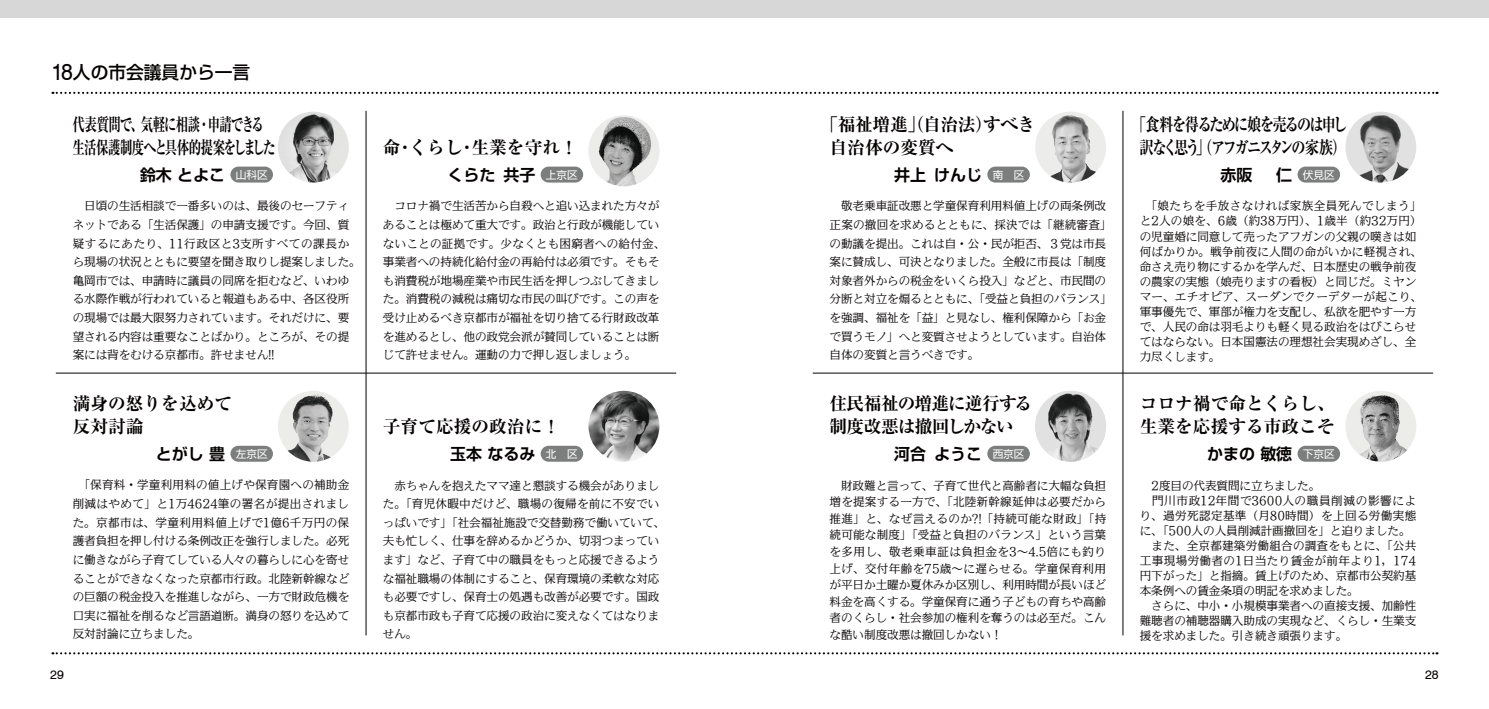
<style>
.page{position:relative;width:1489px;height:709px;background:#fff}
.page>*{position:absolute;margin:0;border:0;box-sizing:border-box;transform-origin:0 0}
.t1{font:23.38px "Swiss 721 BT";color:#050101;scale:.92 1}
.t2{font:700 expanded 17.75px/23px "Ryumin Pro";color:#050101}
.t3{font:700 expanded 17.75px/23px "Ryumin Pro";letter-spacing:-.03em;color:#050101}
.t4{font:700 expanded 17.75px/23px "Ryumin Pro";letter-spacing:-.06em;color:#050101;scale:.7 1}
.t5{font:700 expanded 17.75px/23px "Ryumin Pro";letter-spacing:-.125em;color:#050101;text-align:right;scale:.8 1}
.t6{font:500 17.75px "Shin Go Pro";color:#050101}
.t7{font:700 expanded 17.75px "Ryumin Pro";letter-spacing:-.03em;color:#050101;scale:.8 1}
.t8{font:700 16px "Shin Go Pro De";color:#050101}
.t9{font:12.38px "Swiss 721 BT";color:#050101}
.t10{font:100 11.5px/18.6px "Iwa UD Min Pro";color:#050101}
.t11{font:10.62px "Shin Go Pro";color:#fff}
</style>
<div class="page">
<div style="left:0;top:0;width:1488px;height:18px;background:#d7d7d8"></div>
<svg style="left:52px;top:92px;width:1385px;height:2px"></svg>
<hr style="left:1122px;top:111px;width:1px;height:524px;background:#050101">
<hr style="left:812px;top:373px;width:620px;height:1px;background:#050101">
<hr style="left:366px;top:111px;width:1px;height:524px;background:#050101">
<hr style="left:56px;top:373px;width:620px;height:1px;background:#050101">
<div style="left:230px;top:167px;width:43px;height:15px;background:#7c7d7d;border-radius:8px"></div>
<div style="left:1297px;top:167px;width:42px;height:15px;background:#7c7d7d;border-radius:8px"></div>
<div style="left:1297px;top:446px;width:42px;height:16px;background:#7c7d7d;border-radius:8px"></div>
<div style="left:987px;top:167px;width:42px;height:15px;background:#7c7d7d;border-radius:8px"></div>
<div style="left:987px;top:446px;width:42px;height:16px;background:#7c7d7d;border-radius:8px"></div>
<div style="left:540px;top:167px;width:43px;height:15px;background:#7c7d7d;border-radius:8px"></div>
<div style="left:540px;top:446px;width:43px;height:16px;background:#7c7d7d;border-radius:8px"></div>
<svg style="left:52px;top:652px;width:1385px;height:2px"></svg>
<div style="left:230px;top:446px;width:43px;height:16px;background:#7c7d7d;border-radius:8px"></div>
<img style="left:1345px;top:112px;width:71px;height:70px;border-radius:35px">
<div style="left:1035px;top:112px;width:71px;height:70px;background:#ececeb;border-radius:50%"></div>
<img style="left:1050px;top:115px;width:46px;height:67px">
<svg style="left:1345px;top:391px;width:71px;height:71px;background:#b9b9b8"></svg>
<svg style="left:1371px;top:394px;width:11px;height:3px"></svg>
<img style="left:1035px;top:391px;width:71px;height:71px;border-radius:35px">
<img style="left:588px;top:115px;width:71px;height:71px;border-radius:35px">
<img style="left:278px;top:112px;width:71px;height:70px;border-radius:35px">
<img style="left:588px;top:391px;width:71px;height:71px;border-radius:35px">
<svg style="left:278px;top:391px;width:71px;height:71px;background:#bdbdbc"></svg>
<img style="left:300px;top:393px;width:18px;height:7px">
<h2 class="t6" style="left:73px;top:57px;width:179px">人の市会議員から一言</h2>
<h1 class="t1" style="left:51px;top:57px;width:25px">18</h1>
<h2 class="t4" style="left:72px;top:111px;width:291px">代表質問で、気軽に相談・申請できる生活保護制度へと具体的提案をしました</h2>
<h2 class="t3" style="left:383px;top:134px;width:19px">命</h2>
<h2 class="t3" style="left:409px;top:134px;width:55px">くらし</h2>
<h2 class="t3" style="left:471px;top:134px;width:108px">生業を守れ!</h2>
<h2 class="t3" style="left:396px;top:134px;width:19px">・</h2>
<h2 class="t3" style="left:458px;top:134px;width:19px">・</h2>
<h2 class="t3" style="left:820px;top:111px;width:216px">「福祉増進」（自治法すべき</h2>
<h2 class="t3" style="left:975px;top:111px;width:19px">）</h2>
<h2 class="t2" style="left:829px;top:134px;width:126px">自治体の変質へ</h2>
<h2 class="t5" style="left:1132px;top:111px;width:270px">「食料を得るために娘を売るのは申し」（アフガニスタンの家族(</h2>
<h2 class="t7" style="left:1139px;top:133px;width:77px">訳なく思う</h2>
<h3 class="t8" style="left:140px;top:161px;width:87px">鈴木とよこ</h3>
<p class="t11" style="left:236px;top:166px;width:33px">山科区</p>
<h3 class="t8" style="left:447px;top:161px;width:49px">くらた</h3>
<h3 class="t8" style="left:503px;top:161px;width:33px">共子</h3>
<p class="t11" style="left:546px;top:166px;width:33px">上京区</p>
<h3 class="t8" style="left:894px;top:161px;width:33px">井上</h3>
<h3 class="t8" style="left:934px;top:161px;width:49px">けんじ</h3>
<p class="t11" style="left:992px;top:166px;width:33px">南　区</p>
<h3 class="t8" style="left:1220px;top:161px;width:49px">赤阪　</h3>
<h3 class="t8" style="left:1276px;top:161px;width:17px">仁</h3>
<p class="t11" style="left:1302px;top:166px;width:33px">伏見区</p>
<p class="t10" style="left:73px;top:197px;width:289px">　日頃の生活相談で一番多いのは、最後のセーフティネットである「生活保護」の申請支援です。今回、質疑するにあたり、11行政区と3支所すべての課長から現場の状況とともに要望を聞き取りし提案しました。亀岡市では、申請時に議員の同席を拒むなど、いわゆる水際作戦が行われていると報道もある中、各区役所の現場では最大限努力されています。それだけに、要望される内容は重要なことばかり。ところが、その提案には背をむける京都市。許せません !!</p>
<p class="t10" style="left:383px;top:197px;width:284px">　コロナ禍で生活苦から自殺へと追い込まれた方々があることは極めて重大です。政治と行政が機能していないことの証拠です。少なくとも困窮者への給付金、事業者への持続化給付金の再給付は必須です。そもそも消費税が地場産業や市民生活を押しつぶしてきました。消費税の減税は痛切な市民の叫びです。この声を受け止めるべき京都市が福祉を切り捨てる行財政改革を進めるとし、他の政党会派が賛同していることは断じて許せません。運動の力で押し返しましょう。</p>
<p class="t10" style="left:829px;top:197px;width:284px">　敬老乗車証改悪と学童保育利用料値上げの両条例改正案の撤回を求めるとともに、採決では「継続審査「の動議を提出。これは自・公・民が拒否、３党は市長案に賛成し、可決となりました。全般に市長は「制度対象者外からの税金をいくら投入」などと、市民間の分断と対立を煽るとともに、「受益と負担のバランス「を強調、福祉を「益」と見なし、権利保障から「お金で買うモノ」へと変質させようとしています。自治体自体の変質と言うべきです。</p>
<p class="t10" style="left:1139px;top:198px;width:284px;line-height:15.1px">　「娘たちを手放さなければ家族全員死んでしまう「と2人の娘を、6歳（約38万円）、1歳半（約32万円(の児童婚に同意して売ったアフガンの父親の嘆きは如何ばかりか。戦争前夜に人間の命がいかに軽視され、命さえ売り物にするかを学んだ、日本歴史の戦争前夜の農家の実態（娘売りますの看板）と同じだ。ミヤンマー、エチオピア、スーダンでクーデターが起こり、軍事優先で、軍部が権力を支配し、私欲を肥やす一方で、人民の命は羽毛よりも軽く見る政治をはびこらせてはならない。日本国憲法の理想社会実現めざし、全力尽くします。</p>
<h2 class="t2" style="left:73px;top:390px;width:161px">満身の怒りを込めて反対討論</h2>
<h2 class="t2" style="left:383px;top:413px;width:179px">子育て応援の政治に!</h2>
<h2 class="t3" style="left:829px;top:390px;width:204px">住民福祉の増進に逆行する制度改悪は撤回しかない</h2>
<h2 class="t2" style="left:1139px;top:390px;width:196px">コロナ禍で命とくらし、生業を応援する市政こそ</h2>
<h3 class="t8" style="left:156px;top:440px;width:71px">とがし豊</h3>
<p class="t11" style="left:236px;top:445px;width:33px">左京区</p>
<h3 class="t8" style="left:450px;top:440px;width:87px">玉本なるみ</h3>
<p class="t11" style="left:546px;top:445px;width:33px">北　区</p>
<h3 class="t8" style="left:894px;top:440px;width:33px">河合</h3>
<h3 class="t8" style="left:934px;top:440px;width:49px">ようこ</h3>
<p class="t11" style="left:992px;top:445px;width:33px">西京区</p>
<h3 class="t8" style="left:1207px;top:440px;width:87px">かまの敏徳</h3>
<p class="t11" style="left:1302px;top:445px;width:33px">下京区</p>
<p class="t10" style="left:73px;top:476px;width:278px;text-align:justify">　「保育料・学童利用料の値上げや保育園への補助金削減はやめて」と1万4624筆の署名が提出されました。京都市は、学童利用料値上げで1億6千万円の保護者負担を押し付ける条例改正を強行しました。必死に働きながら子育てしている人々の暮らしに心を寄せることができなくなった京都市行政。北陸新幹線などの巨額の税金投入を推進しながら、一方で財政危機を口実に福祉を削るなど言語道断。満身の怒りを込めて反対討論に立ちました。</p>
<p class="t10" style="left:383px;top:476px;width:284px">　赤ちゃんを抱えたママ達と懇談する機会がありました。「育児休暇中だけど、職場の復帰を前に不安でいっぱいです」「社会福祉施設で交替勤務で働いていて、夫も忙しく、仕事を辞めるかどうか、切羽つまっています」など、子育て中の職員をもっと応援できるような福祉職場の体制にすること、保育環境の柔軟な対応も必要ですし、保育士の処遇も改善が必要です。国政も京都市政も子育て応援の政治に変えなくてはなりません。</p>
<p class="t10" style="left:829px;top:477px;width:278px;line-height:16.6px;text-align:justify">　財政難と言って、子育て世代と高齢者に大幅な負担増を提案する一方で、「北陸新幹線延伸は必要だから推進」と、なぜ言えるのか?!「持続可能な財政」「持続可能な制度」「受益と負担のバランス」という言葉を多用し、敬老乗車証は負担金を3～4.5倍にも釣り上げ、交付年齢を75歳～に遅らせる。学童保育利用が平日か土曜か夏休みか区別し、利用時間が長いほど料金を高くする。学童保育に通う子どもの育ちや高齢者のくらし・社会参加の権利を奪うのは必至だ。こんな酷い制度改悪は撤回しかない!</p>
<p class="t10" style="left:1139px;top:478px;width:278px;line-height:15.1px">　2度目の代表質問に立ちました。<br>　門川市政12年間で3600人の職員削減の影響により、過労死認定基準（月80時間）を上回る労働実態に、「500人の人員削減計画撤回を」と迫りました。　また、全京都建築労働組合の調査をもとに、「公共工事現場労働者の1日当たり賃金が前年より1，174円下がった」と指摘。賃上げのため、京都市公契約基本条例への賃金条項の明記を求めました。<br>　さらに、中小・小規模事業者への直接支援、加齢性難聴者の補聴器購入助成の実現など、くらし・生業支援を求めました。引き続き頑張ります。</p>
<p class="t9" style="left:50px;top:667px;width:15px">29</p>
<p class="t9" style="left:1424px;top:667px;width:15px">28</p>
</div>
